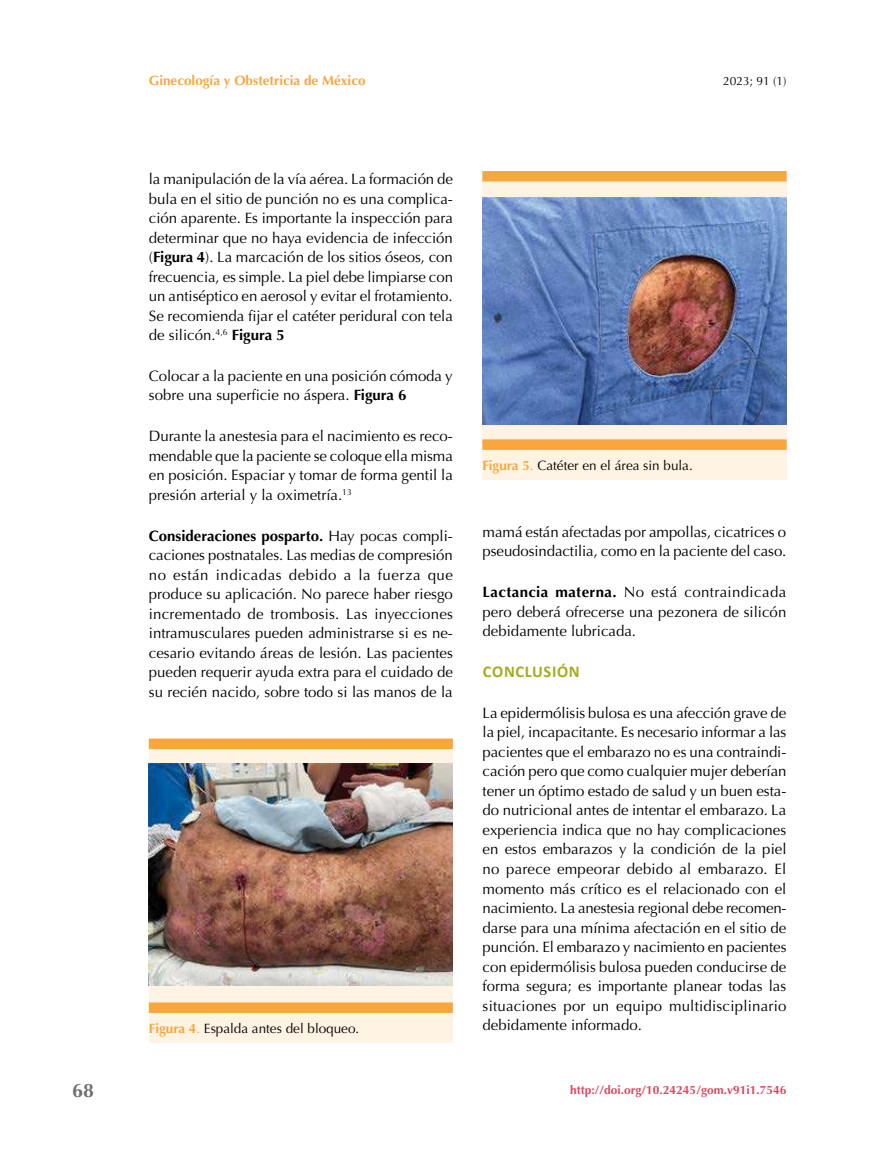
<style>
.page{position:relative;width:893px;height:1149px;background:#fff}
.page>*{position:absolute;margin:0;border:0;box-sizing:border-box;transform-origin:0 0}
.t1{font:700 19.5px "Optima";color:#706f6f}
.t2{font:700 16.5px "Calibri";letter-spacing:.04em;color:#a5ad1d}
.t3{font:15px/19.5px "Optima";color:#000;text-align:justify}
.t4{font:13.5px "Optima";color:#000}
.t5{font:700 13.5px "Optima";color:#f7a73e}
.t6{font:700 12px "Optima";color:#de465f}
.t7{font:12px "Optima";color:#000}
.s1{font-weight:700}
.s2{font-weight:700;color:#f7a73e}
.s3{color:#f7a73e}
</style>
<div class="page">
<div style="left:149px;top:745px;width:304px;height:297px;background:#fff3e4"></div>
<div style="left:482px;top:178px;width:305px;height:301px;background:#fff3e4"></div>
<div style="left:149px;top:1002px;width:304px;height:10px;background:#f7a73e"></div>
<div style="left:482px;top:439px;width:305px;height:11px;background:#f7a73e"></div>
<div style="left:149px;top:738px;width:304px;height:10px;background:#f7a73e"></div>
<div style="left:482px;top:171px;width:305px;height:10px;background:#f7a73e"></div>
<img style="left:149px;top:763px;width:303px;height:222px">
<img style="left:483px;top:198px;width:304px;height:226px">
<h1 class="t1" style="left:72px;top:1079px;width:23px">68</h1>
<p class="t5" style="left:149px;top:73px;width:218px">Ginecología y Obstetricia de México</p>
<p class="t7" style="left:723px;top:74px;width:65px">2023; 91 (1)</p>
<p class="t3" style="left:149px;top:169px;width:306px">la manipulación de la vía aérea. La formación de bula en el sitio de punción no es una complica&shy;ción aparente. Es importante la inspección para determinar que no haya evidencia de infección (<span class="s1">Figura 4</span>). La marcación de los sitios óseos, con frecuencia, es simple. La piel debe limpiarse con un antiséptico en aerosol y evitar el frotamiento.<br>Se recomienda fijar el catéter peridural con tela de silicón.<sup>4,6</sup> <span class="s1">Figura 5</span></p>
<p class="t3" style="left:149px;top:366px;width:305px">Colocar a la paciente en una posición cómoda y sobre una superficie no áspera. <span class="s1">Figura 6</span></p>
<p class="t3" style="left:149px;top:426px;width:306px">Durante la anestesia para el nacimiento es reco&shy;mendable que la paciente se coloque ella misma en posición. Espaciar y tomar de forma gentil la presión arterial y la oximetría.<sup>13</sup></p>
<p class="t3" style="left:149px;top:526px;width:306px"><span class="s1">Consideraciones posparto.</span> Hay pocas compli&shy;caciones postnatales. Las medias de compresión no están indicadas debido a la fuerza que produce su aplicación. No parece haber riesgo incrementado de trombosis. Las inyecciones intramusculares pueden administrarse si es ne&shy;cesario evitando áreas de lesión. Las pacientes pueden requerir ayuda extra para el cuidado de su recién nacido, sobre todo si las manos de la</p>
<p class="t4" style="left:149px;top:1020px;width:212px"><span class="s2">Figura 4</span><span class="s3">.</span> Espalda antes del bloqueo.</p>
<p class="t4" style="left:482px;top:457px;width:212px"><span class="s2">Figura 5</span><span class="s3">.</span> Catéter en el área sin bula.</p>
<p class="t3" style="left:483px;top:522px;width:305px">mamá están afectadas por ampollas, cicatrices o pseudosindactilia, como en la paciente del caso.</p>
<p class="t3" style="left:483px;top:582px;width:305px"><span class="s1">Lactancia materna.</span> No está contraindicada pero deberá ofrecerse una pezonera de silicón debidamente lubricada.</p>
<p class="t2" style="left:483px;top:660px;width:98px">CONCLUSIÓN</p>
<p class="t3" style="left:483px;top:703px;width:305px">La epidermólisis bulosa es una afección grave de la piel, incapacitante. Es necesario informar a las pacientes que el embarazo no es una contraindi&shy;cación pero que como cualquier mujer deberían tener un óptimo estado de salud y un buen esta&shy;do nutricional antes de intentar el embarazo. La experiencia indica que no hay complicaciones en estos embarazos y la condición de la piel no parece empeorar debido al embarazo. El momento más crítico es el relacionado con el nacimiento. La anestesia regional debe recomen&shy;darse para una mínima afectación en el sitio de punción. El embarazo y nacimiento en pacientes con epidermólisis bulosa pueden conducirse de forma segura; es importante planear todas las situaciones por un equipo multidisciplinario debidamente informado.</p>
<p class="t6" style="left:570px;top:1082px;width:218px">http://doi.org/10.24245/gom.v91i1.7546</p>
</div>
